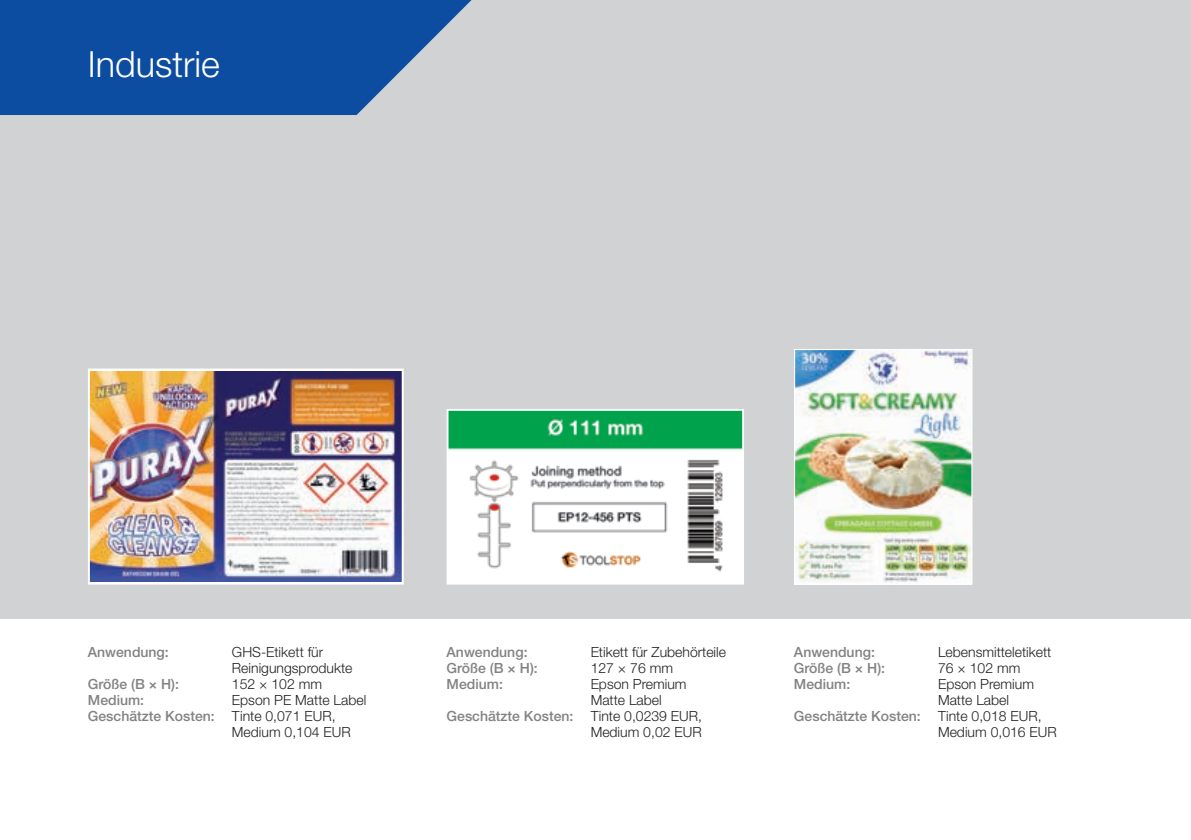
<style>
.page{position:relative;width:1191px;height:840px;background:#fff}
.page>*{position:absolute;margin:0;border:0;box-sizing:border-box;transform-origin:0 0}
.t1{font:300 36px "Helvetica Neue LT Pro";color:#fff}
.t2{font:300 14px/16px "Helvetica Neue LT Pro";color:#231f20}
.t3{font:500 14px "Helvetica Neue LT Pro";color:#828283}
.s1{font-weight:300;color:#231f20}
</style>
<div class="page">
<div style="left:0;top:0;width:1191px;height:618px;background:#d1d2d4"></div>
<img style="left:91px;top:371px;width:310px;height:210px">
<div style="left:88px;top:368px;width:316px;height:216px;border:2px solid #fff"></div>
<img style="left:449px;top:411px;width:292px;height:170px">
<div style="left:446px;top:408px;width:298px;height:176px;border:2px solid #fff"></div>
<img style="left:796px;top:351px;width:174px;height:231px">
<div style="left:794px;top:349px;width:178px;height:235px;border:1px solid #fff"></div>
<svg style="left:0;top:0;width:472px;height:115px;background:#255da7"></svg>
<h1 class="t1" style="left:88px;top:42px;width:133px">Industrie</h1>
<p class="t3" style="left:88px;top:643px;width:82px">Anwendung:</p>
<p class="t2" style="left:232px;top:643px;width:122px">GHS-Etikett für<br>Reinigungsprodukte</p>
<p class="t3" style="left:88px;top:675px;width:93px">Größe (B × H):</p>
<p class="t2" style="left:232px;top:675px;width:92px">152 × 102 mm</p>
<p class="t3" style="left:88px;top:691px;width:58px">Medium:</p>
<p class="t2" style="left:232px;top:691px;width:136px">Epson PE Matte Label</p>
<p class="t3" style="left:88px;top:707px;width:249px">Geschätzte Kosten: <span class="s1">Tinte 0,071 EUR,</span></p>
<p class="t2" style="left:232px;top:723px;width:120px">Medium 0,104 EUR</p>
<p class="t3" style="left:446px;top:643px;width:82px">Anwendung:</p>
<p class="t2" style="left:590px;top:643px;width:137px">Etikett für Zubehörteile</p>
<p class="t3" style="left:446px;top:659px;width:93px">Größe (B × H):</p>
<p class="t2" style="left:590px;top:659px;width:84px">127 × 76 mm</p>
<p class="t3" style="left:446px;top:675px;width:58px">Medium:</p>
<p class="t2" style="left:590px;top:675px;width:97px">Epson Premium</p>
<p class="t2" style="left:590px;top:691px;width:73px">Matte Label</p>
<p class="t3" style="left:446px;top:707px;width:257px">Geschätzte Kosten: <span class="s1">Tinte 0,0239 EUR,</span></p>
<p class="t2" style="left:590px;top:723px;width:112px">Medium 0,02 EUR</p>
<p class="t3" style="left:794px;top:643px;width:82px">Anwendung:</p>
<p class="t2" style="left:938px;top:643px;width:115px">Lebensmitteletikett</p>
<p class="t3" style="left:794px;top:659px;width:93px">Größe (B × H):</p>
<p class="t2" style="left:938px;top:659px;width:84px">76 × 102 mm</p>
<p class="t3" style="left:794px;top:675px;width:58px">Medium:</p>
<p class="t2" style="left:938px;top:675px;width:97px">Epson Premium</p>
<p class="t2" style="left:938px;top:691px;width:73px">Matte Label</p>
<p class="t3" style="left:794px;top:707px;width:249px">Geschätzte Kosten: <span class="s1">Tinte 0,018 EUR,</span></p>
<p class="t2" style="left:938px;top:723px;width:120px">Medium 0,016 EUR</p>
</div>
